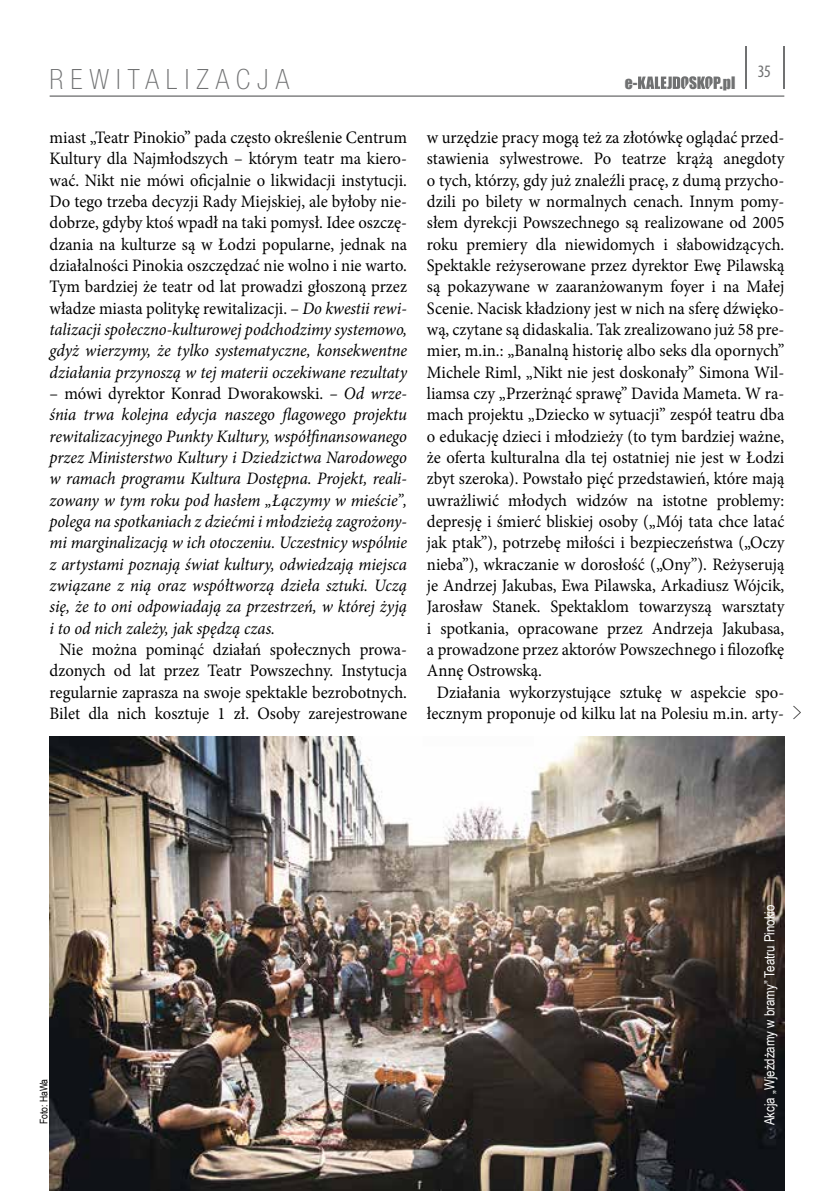
<style>
.page{position:relative;width:834px;height:1191px;background:#fff}
.page>*{position:absolute;margin:0;border:0;box-sizing:border-box;transform-origin:0 0}
.t1{font:100 condensed 28px "Helvetica Neue LT Pro";letter-spacing:.25em;color:#707172}
.t2{font:17.5px/21.3px "Minion Pro";color:#000;text-align:justify;scale:.95 1}
.t3{font:italic 17.5px/21.3px "Minion Pro";letter-spacing:-.005em;color:#000;text-align:justify;scale:.95 1}
.t4{font:condensed 17.5px "Myriad Pro";color:#707172}
.t5{font:200 17.5px "Koz Go Pro";color:#000}
.t6{font:15.75px "Impact";color:#707172}
.t7{font:14px "Arial Narrow";color:#fff}
.t8{font:10.5px "Arial Narrow";color:#000}
.s1{font-style:italic}
.s2{font-style:normal}
</style>
<div class="page">
<hr style="left:744px;top:47px;width:2px;height:42px;background:#707172">
<hr style="left:783px;top:47px;width:1px;height:42px;background:#707172">
<hr style="left:50px;top:95px;width:734px;height:2px;background:#707172">
<svg style="left:638px;top:76px;width:82px;height:13px"></svg>
<img style="left:50px;top:736px;width:734px;height:455px">
<h1 class="t1" style="left:50px;top:64px;width:241px">REWITALIZACJA</h1>
<p class="t2" style="left:50px;top:127px;width:378px">miast „Teatr Pinokio” pada często określenie Centrum Kultury dla Najmłodszych – którym teatr ma kiero&shy;wać. Nikt nie mówi oficjalnie o likwidacji instytucji.<br>Do tego trzeba decyzji Rady Miejskiej, ale byłoby nie&shy;dobrze, gdyby ktoś wpadł na taki pomysł. Idee oszczę&shy;dzania na kulturze są w Łodzi popularne, jednak na działalności Pinokia oszczędzać nie wolno i nie warto.<br>Tym bardziej że teatr od lat prowadzi głoszoną przez władze miasta politykę rewitalizacji. – <span class="s1">Do kwestii rewi&shy;talizacji społeczno-kulturowej podchodzimy systemowo, gdyż wierzymy, że tylko systematyczne, konsekwentne działania przynoszą w tej materii oczekiwane rezultaty</span></p>
<p class="t3" style="left:50px;top:383px;width:378px"><span class="s2">– mówi dyrektor Konrad Dworakowski.</span> – Od wrze&shy;śnia trwa kolejna edycja naszego flagowego projektu rewitalizacyjnego Punkty Kultury, współfinansowanego przez Ministerstwo Kultury i Dziedzictwa Narodowego w ramach programu Kultura Dostępna. Projekt, reali&shy;zowany w tym roku pod hasłem „Łączymy w mieście”, polega na spotkaniach z dziećmi i młodzieżą zagrożony&shy;mi marginalizacją w ich otoczeniu. Uczestnicy wspólnie z artystami poznają świat kultury, odwiedzają miejsca związane z nią oraz współtworzą dzieła sztuki. Uczą się, że to oni odpowiadają za przestrzeń, w której żyją i to od nich zależy, jak spędzą czas.</p>
<p class="t2" style="left:50px;top:639px;width:377px;text-align:center">Nie można pominąć działań społecznych prowa&shy;dzonych od lat przez Teatr Powszechny. Instytucja regularnie zaprasza na swoje spektakle bezrobotnych.<br>Bilet dla nich kosztuje 1 zł. Osoby zarejestrowane</p>
<p class="t6" style="left:624px;top:71px;width:14px">e-</p>
<p class="t6" style="left:719px;top:70px;width:17px">.pl</p>
<p class="t4" style="left:757px;top:61px;width:15px">35</p>
<p class="t2" style="left:427px;top:127px;width:378px">w urzędzie pracy mogą też za złotówkę oglądać przed-</p>
<p class="t2" style="left:427px;top:148px;width:377px">stawienia sylwestrowe. Po teatrze krążą anegdoty</p>
<p class="t2" style="left:427px;top:169px;width:377px">o tych, którzy, gdy już znaleźli pracę, z dumą przycho-</p>
<p class="t2" style="left:427px;top:191px;width:377px">dzili po bilety w normalnych cenach. Innym pomy-</p>
<p class="t2" style="left:427px;top:212px;width:377px">słem dyrekcji Powszechnego są realizowane od 2005</p>
<p class="t2" style="left:427px;top:233px;width:377px">roku premiery dla niewidomych i słabowidzących.</p>
<p class="t2" style="left:427px;top:255px;width:377px">Spektakle reżyserowane przez dyrektor Ewę Pilawską</p>
<p class="t2" style="left:427px;top:276px;width:377px">są pokazywane w zaaranżowanym foyer i na Małej</p>
<p class="t2" style="left:427px;top:297px;width:377px">Scenie. Nacisk kładziony jest w nich na sferę dźwięko-</p>
<p class="t2" style="left:427px;top:319px;width:377px">wą, czytane są didaskalia. Tak zrealizowano już 58 pre-</p>
<p class="t2" style="left:427px;top:340px;width:377px">mier, m.in.: „Banalną historię albo seks dla opornych”</p>
<p class="t2" style="left:427px;top:361px;width:378px">Michele Riml, „Nikt nie jest doskonały” Simona Wil-</p>
<p class="t2" style="left:427px;top:383px;width:377px">liamsa czy „Przerżnąć sprawę” Davida Mameta. W ra-</p>
<p class="t2" style="left:427px;top:404px;width:377px">mach projektu „Dziecko w sytuacji” zespół teatru dba</p>
<p class="t2" style="left:427px;top:425px;width:377px">o edukację dzieci i młodzieży (to tym bardziej ważne,</p>
<p class="t2" style="left:427px;top:447px;width:377px">że oferta kulturalna dla tej ostatniej nie jest w Łodzi</p>
<p class="t2" style="left:427px;top:468px;width:377px">zbyt szeroka). Powstało pięć przedstawień, które mają</p>
<p class="t2" style="left:427px;top:489px;width:377px">uwrażliwić młodych widzów na istotne problemy:</p>
<p class="t2" style="left:427px;top:511px;width:378px">depresję i śmierć bliskiej osoby („Mój tata chce latać</p>
<p class="t2" style="left:427px;top:532px;width:377px">jak ptak”), potrzebę miłości i bezpieczeństwa („Oczy</p>
<p class="t2" style="left:427px;top:553px;width:377px">nieba”), wkraczanie w dorosłość („Ony”). Reżyserują</p>
<p class="t2" style="left:427px;top:575px;width:378px">je Andrzej Jakubas, Ewa Pilawska, Arkadiusz Wójcik,</p>
<p class="t2" style="left:427px;top:596px;width:377px">Jarosław Stanek. Spektaklom towarzyszą warsztaty</p>
<p class="t2" style="left:427px;top:617px;width:377px">i spotkania, opracowane przez Andrzeja Jakubasa,</p>
<p class="t2" style="left:427px;top:639px;width:377px">a prowadzone przez aktorów Powszechnego i filozofkę</p>
<p class="t2" style="left:427px;top:660px;width:122px">Annę Ostrowską.</p>
<p class="t2" style="left:437px;top:681px;width:367px">Działania wykorzystujące sztukę w aspekcie spo-</p>
<p class="t2" style="left:427px;top:703px;width:377px">łecznym proponuje od kilku lat na Polesiu m.in. arty-</p>
<p class="t5" style="left:792px;top:701px;width:10px">&gt;</p>
<p class="t8" style="left:36px;top:1124px;width:47px;rotate:-90deg">Foto: HaWa</p>
<p class="t7" style="left:759px;top:1125px;width:222px;rotate:-90deg">Akcja „Wjeżdżamy w bramy” Teatru Pinokio</p>
</div>
